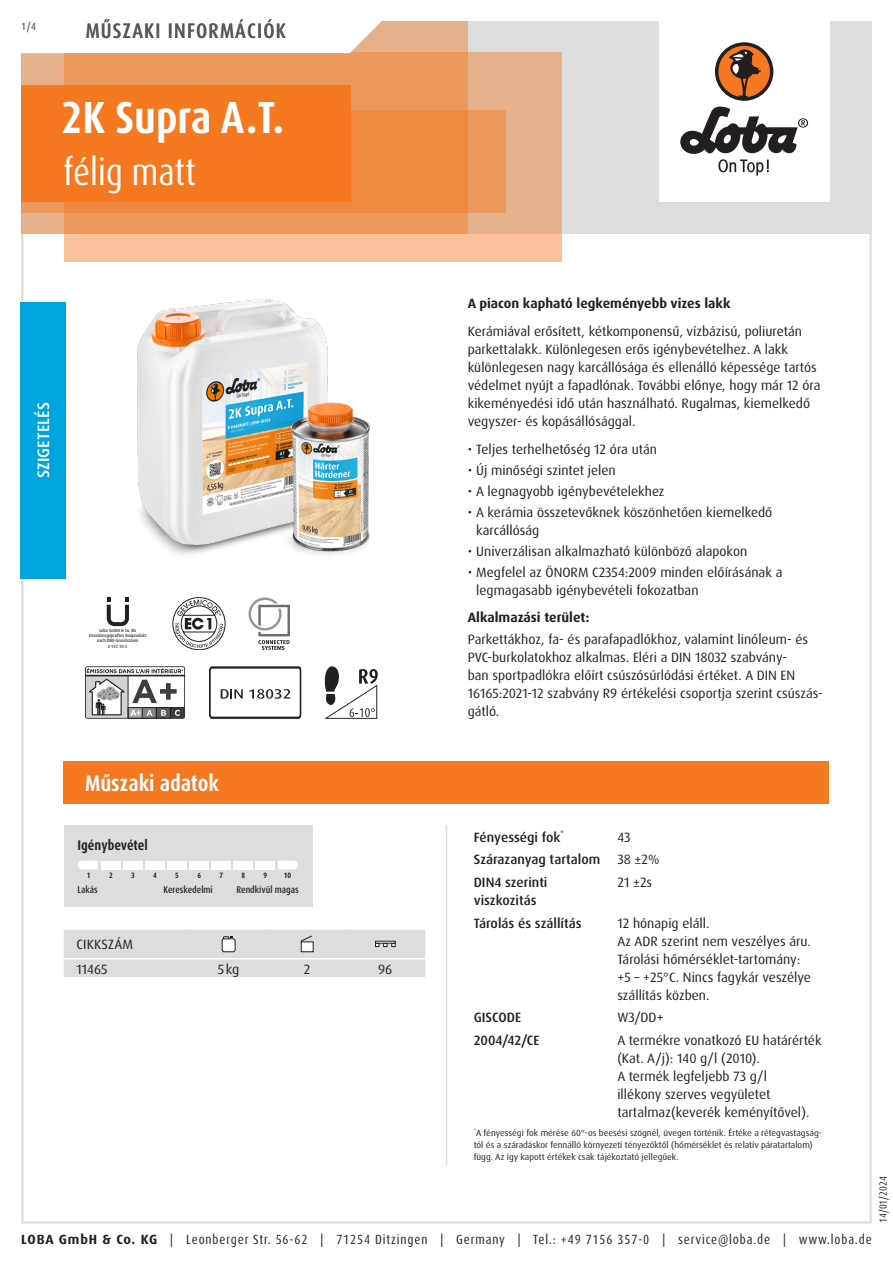
<style>
.page{position:relative;width:893px;height:1263px;background:#fff}
.page>*{position:absolute;margin:0;border:0;box-sizing:border-box;transform-origin:0 0}
.Produktname_weiss{font:700 condensed 45px "Dax Pro";color:#fff}
.Variante_weiss{font:condensed 37.5px "Dax Pro";color:#fff}
.Abschnitt{font:700 condensed 22.5px "Dax Pro";color:#fff}
.TI{font:500 condensed 21px "Dax Pro";letter-spacing:.06em;color:#57585a}
.Produktart_Versiegelung{font:500 16.5px "Dax Pro";letter-spacing:.01em;color:#fff}
.skala_name{font:700 condensed 14.1px "Dax Pro";color:#231f20}
.Text{font:13.5px/18px "Dax Pro";color:#231f20}
.Text_ohne_Silbentrennung{font:13.5px/18px "Dax Pro";color:#231f20}
.Text_Medium{font:500 13.5px/18px "Dax Pro";color:#231f20}
.Text_Bold{font:700 13.5px "Dax Pro";color:#231f20}
.Text_Großbuchstaben{font:13.5px "Dax Pro";letter-spacing:.01em;color:#231f20}
.Text_zentriert{font:13.5px "Dax Pro";color:#231f20}
.t1{font:condensed 13.35px "Dax Pro";letter-spacing:.065em;color:#231f20}
.t2{font:condensed 10.5px "Dax Pro";color:#231f20}
.t3{font:500 condensed 10.5px "Dax Pro";color:#57585a}
.skala_desc_right{font:500 condensed 9.75px "Dax Pro";color:#231f20}
.skala_desc_middle{font:500 condensed 9.75px "Dax Pro";color:#231f20}
.skala_desc_left{font:500 condensed 9.75px "Dax Pro";color:#231f20}
.Footnote{font:9px/12px "Dax Pro";color:#231f20}
.skala_number{font:700 condensed 7.8px "Dax Pro";color:#231f20}
.t4{font:500 expanded 4.5px/5.2px "Dax Pro";color:#231f20;text-align:center;scale:.82 1}
.s1{font-weight:700;font-stretch:normal}
</style>
<div class="page">
<hr style="left:446px;top:825px;width:1px;height:341px;background:#dcdddf">
<svg style="left:64px;top:929px;width:361px;height:49px;background:#dcdddf"></svg>
<div style="left:64px;top:825px;width:249px;height:82px;background:#dcdddf"></div>
<svg style="left:78px;top:860px;width:20px;height:9px"></svg>
<div style="left:101px;top:860px;width:20px;height:9px;background:#fff"></div>
<div style="left:123px;top:860px;width:20px;height:9px;background:#fff"></div>
<div style="left:145px;top:860px;width:20px;height:9px;background:#fff"></div>
<div style="left:167px;top:860px;width:20px;height:9px;background:#fff"></div>
<div style="left:189px;top:860px;width:20px;height:9px;background:#fff"></div>
<div style="left:212px;top:860px;width:19px;height:9px;background:#fff"></div>
<div style="left:234px;top:860px;width:19px;height:9px;background:#fff"></div>
<div style="left:256px;top:860px;width:19px;height:9px;background:#fff"></div>
<svg style="left:278px;top:860px;width:20px;height:9px"></svg>
<div style="left:64px;top:761px;width:765px;height:43px;background:#f47921"></div>
<svg style="left:107px;top:597px;width:22px;height:29px"></svg>
<svg style="left:173px;top:597px;width:52px;height:53px"></svg>
<svg style="left:248px;top:597px;width:42px;height:53px"></svg>
<svg style="left:85px;top:666px;width:100px;height:53px"></svg>
<svg style="left:209px;top:667px;width:92px;height:51px"></svg>
<svg style="left:324px;top:666px;width:54px;height:53px"></svg>
<img style="left:137px;top:299px;width:233px;height:256px">
<div style="left:20px;top:302px;width:46px;height:276px;background:#00a4dc"></div>
<div style="left:21px;top:21px;width:851px;height:213px;background:#dcdddf"></div>
<div style="left:659px;top:0;width:170px;height:202px;background:#fff"></div>
<svg style="left:680px;top:106px;width:128px;height:70px"></svg>
<div style="left:715px;top:42px;width:58px;height:59px;background:#231f20;border-radius:50%"></div>
<svg style="left:718px;top:45px;width:52px;height:52px"></svg>
<div style="left:64px;top:52px;width:497px;height:209px;background:linear-gradient(to right,#fec79f,#efb992)"></div>
<div style="left:21px;top:111px;width:485px;height:102px;background:#ec975b"></div>
<svg style="left:21px;top:21px;width:447px;height:213px;background:#ec9355"></svg>
<svg style="left:21px;top:21px;width:411px;height:34px;background:#faede4"></svg>
<div style="left:21px;top:85px;width:330px;height:117px;background:#f47921"></div>
<p class="t3" style="left:21px;top:19px;width:16px">1/4</p>
<p class="TI" style="left:86px;top:17px;width:202px">MŰSZAKI INFORMÁCIÓK</p>
<p class="Produktname_weiss" style="left:61px;top:89px;width:225px">2K Supra A.T.</p>
<p class="Variante_weiss" style="left:63px;top:148px;width:134px">félig matt</p>
<p class="Produktart_Versiegelung" style="left:33px;top:478px;width:78px;rotate:-90deg">SZIGETELÉS</p>
<p class="t4" style="left:89px;top:628px;width:71px">Loba GmbH &amp; Co. KG<br>Emissionsgeprüftes Bauprodukt nach DIBt-Grundsätzen<br>Z-157.10-2</p>
<p class="Abschnitt" style="left:85px;top:769px;width:136px">Műszaki adatok</p>
<p class="skala_name" style="left:78px;top:836px;width:72px">Igénybevétel</p>
<p class="skala_number" style="left:87px;top:871px;width:5px">1</p>
<p class="skala_number" style="left:109px;top:871px;width:5px">2</p>
<p class="skala_number" style="left:131px;top:871px;width:5px">3</p>
<p class="skala_number" style="left:153px;top:871px;width:5px">4</p>
<p class="skala_number" style="left:175px;top:871px;width:5px">5</p>
<p class="skala_number" style="left:197px;top:871px;width:5px">6</p>
<p class="skala_number" style="left:219px;top:871px;width:5px">7</p>
<p class="skala_number" style="left:241px;top:871px;width:5px">8</p>
<p class="skala_number" style="left:264px;top:871px;width:5px">9</p>
<p class="skala_number" style="left:284px;top:871px;width:9px">10</p>
<p class="skala_desc_left" style="left:78px;top:883px;width:22px">Lakás</p>
<p class="skala_desc_middle" style="left:164px;top:883px;width:51px">Kereskedelmi</p>
<p class="skala_desc_right" style="left:237px;top:883px;width:64px">Rendkívül magas</p>
<p class="Text_Großbuchstaben" style="left:77px;top:936px;width:58px">CIKKSZÁM</p>
<p class="Text" style="left:77px;top:960px;width:32px">11465</p>
<p class="Text_zentriert" style="left:218px;top:960px;width:23px">5kg</p>
<p class="Text_zentriert" style="left:304px;top:960px;width:8px">2</p>
<p class="Text_zentriert" style="left:378px;top:960px;width:16px">96</p>
<p class="Text_Bold" style="left:468px;top:295px;width:264px">A piacon kapható legkeményebb vizes lakk</p>
<p class="Text" style="left:468px;top:323px;width:354px">Kerámiával erősített, kétkomponensű, vízbázisú, poliuretán parkettalakk. Különlegesen erős igénybevételhez. A lakk különlegesen nagy karcállósága és ellenálló képessége tartós védelmet nyújt a fapadlónak. További előnye, hogy már 12 óra kikeményedési idő után használható. Rugalmas, kiemelkedő vegyszer- és kopásállósággal.</p>
<p class="Text" style="left:468px;top:440px;width:191px">• Teljes terhelhetőség 12 óra után</p>
<p class="Text" style="left:468px;top:461px;width:150px">• Új minőségi szintet jelen</p>
<p class="Text" style="left:468px;top:482px;width:198px">• A legnagyobb igénybevételekhez</p>
<p class="Text" style="left:476px;top:503px;width:298px;text-indent:-9px">• A kerámia összetevőknek köszönhetően kiemelkedő karcállóság</p>
<p class="Text" style="left:468px;top:542px;width:281px">• Univerzálisan alkalmazható különböző alapokon</p>
<p class="Text" style="left:476px;top:563px;width:308px;text-indent:-9px">• Megfelel az ÖNORM C2354:2009 minden előírásának a legmagasabb igénybevételi fokozatban</p>
<p class="Text_Bold" style="left:468px;top:609px;width:123px">Alkalmazási terület:</p>
<p class="Text" style="left:468px;top:630px;width:356px">Parkettákhoz, fa- és parafapadlókhoz, valamint linóleum- és PVC-burkolatokhoz alkalmas. Eléri a DIN 18032 szabvány-<br>ban sportpadlókra előírt csúszósúrlódási értéket. A DIN EN 16165:2021-12 szabvány R9 értékelési csoportja szerint csúszás&shy;gátló.</p>
<p class="Text_Medium" style="left:474px;top:828px;width:92px">Fényességi fok<sup>*</sup></p>
<p class="Text_ohne_Silbentrennung" style="left:617px;top:828px;width:15px">43</p>
<p class="Text_Medium" style="left:474px;top:851px;width:128px">Szárazanyag tartalom</p>
<p class="Text_ohne_Silbentrennung" style="left:617px;top:851px;width:44px">38 ±2%</p>
<p class="Text_Medium" style="left:474px;top:873px;width:75px">DIN4 szerinti viszkozitás</p>
<p class="Text_ohne_Silbentrennung" style="left:617px;top:873px;width:36px">21 ±2s</p>
<p class="Text_Medium" style="left:474px;top:914px;width:109px">Tárolás és szállítás</p>
<p class="Text_ohne_Silbentrennung" style="left:617px;top:914px;width:94px">12 hónapig eláll.</p>
<p class="Text_ohne_Silbentrennung" style="left:617px;top:932px;width:195px">Az ADR szerint nem veszélyes áru.</p>
<p class="Text_ohne_Silbentrennung" style="left:617px;top:950px;width:195px">Tárolási hőmérséklet-tartomány: +5 – +25°C. Nincs fagykár veszélye szállítás közben.</p>
<p class="Text_Medium" style="left:474px;top:1008px;width:49px">GISCODE</p>
<p class="Text_ohne_Silbentrennung" style="left:617px;top:1008px;width:48px">W3/DD+</p>
<p class="Text_Medium" style="left:474px;top:1031px;width:67px">2004/42/CE</p>
<p class="Text_ohne_Silbentrennung" style="left:617px;top:1031px;width:206px">A termékre vonatkozó EU határérték (Kat. A/j): 140 g/l (2010).</p>
<p class="Text_ohne_Silbentrennung" style="left:617px;top:1067px;width:194px">A termék legfeljebb 73 g/l illékony szerves vegyületet tartalmaz(keverék keményítővel).</p>
<p class="Footnote" style="left:474px;top:1127px;width:350px"><sup>*</sup>A fényességi fok mérése 60°-os beesési szögnél, üvegen történik. Értéke a rétegvastagság&shy;tól és a száradáskor fennálló környezeti tényezőktől (hőmérséklet és relatív páratartalom) függ. Az így kapott értékek csak tájékoztató jellegűek.</p>
<p class="t2" style="left:876px;top:1222px;width:48px;rotate:-90deg">14/01/2024</p>
<p class="t1" style="left:21px;top:1230px;width:852px"><span class="s1">LOBA GmbH &amp; Co. KG</span> | Leonberger Str. 56-62 | 71254 Ditzingen | Germany | Tel.: +49 7156 357-0 | service@loba.de | www.loba.de</p>
</div>
